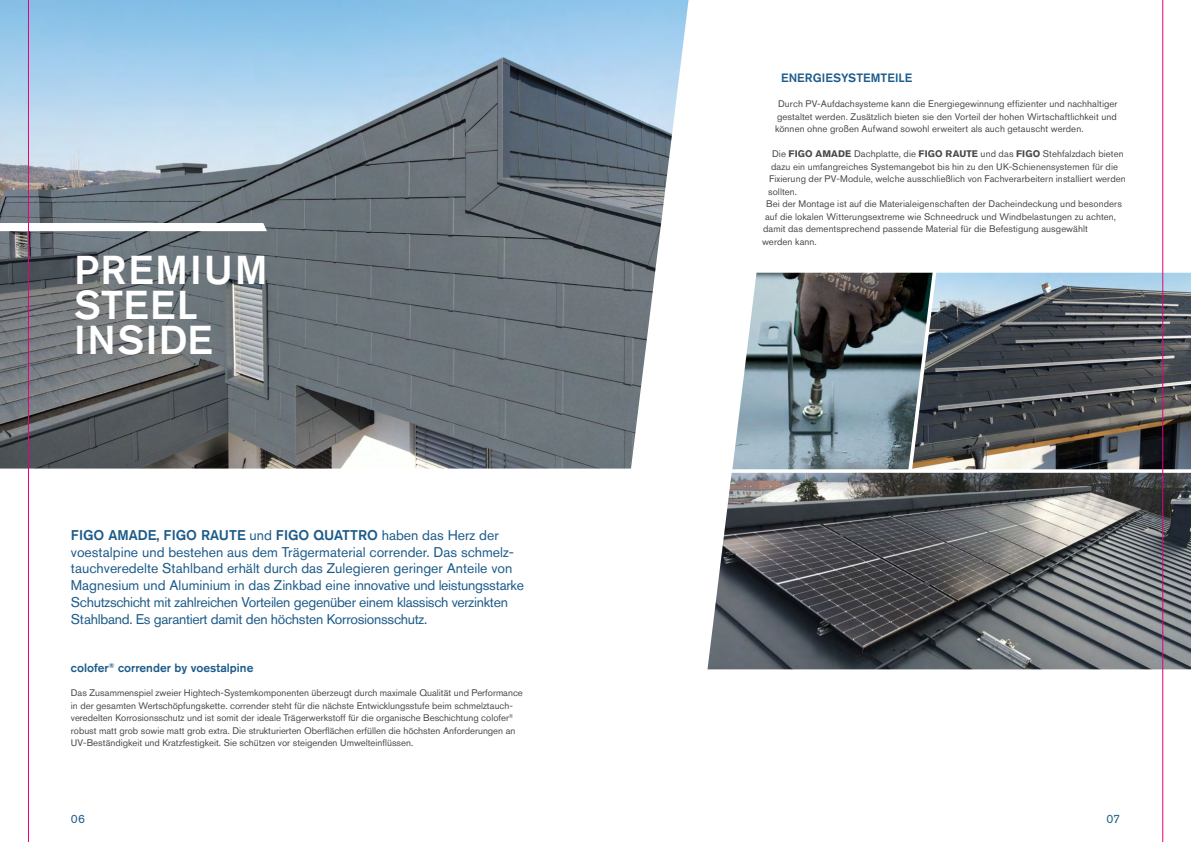
<style>
.page{position:relative;width:1191px;height:842px;background:#fff}
.page>*{position:absolute;margin:0;border:0;box-sizing:border-box;transform-origin:0 0}
.t1{font:500 40px/35px "Akzidenz Grotesk Pro";letter-spacing:.04em;color:#fff}
.t2{font:14px/16.8px "Akzidenz Grotesk Pro";color:#1d5b89}
.t3{font:500 12px "Akzidenz Grotesk Pro";color:#1d5b89}
.t4{font:12px "Akzidenz Grotesk Pro";color:#1d5b89}
.t5{font:9.5px/12.5px "Akzidenz Grotesk Pro";color:#4a4a49;text-align:justify}
.s1{font-weight:500}
.s2{font-weight:700}
</style>
<div class="page">
<img style="left:0;top:0;width:688px;height:469px">
<img style="left:932px;top:273px;width:259px;height:196px">
<img style="left:732px;top:273px;width:200px;height:196px">
<img style="left:707px;top:473px;width:484px;height:196px">
<svg style="left:0;top:223px;width:267px;height:8px"></svg>
<hr style="left:1162px;top:0;width:1px;height:842px;background:#e6007d">
<hr style="left:28px;top:0;width:1px;height:842px;background:#e6007d">
<h1 class="t1" style="left:74px;top:252px;width:195px">PREMIUM<br>STEEL<br>INSIDE</h1>
<p class="t2" style="left:71px;top:527px;width:454px"><span class="s1">FIGO AMADE, FIGO RAUTE</span> und <span class="s1">FIGO QUATTRO</span> haben das Herz der voestalpine und bestehen aus dem Trägermaterial corrender. Das schmelz&shy;tauchveredelte Stahlband erhält durch das Zulegieren geringer Anteile von Magnesium und Aluminium in das Zinkbad eine innovative und leistungsstarke Schutzschicht mit zahlreichen Vorteilen gegenüber einem klassisch verzinkten Stahlband. Es garantiert damit den höchsten Korrosionsschutz.</p>
<p class="t3" style="left:71px;top:661px;width:184px">colofer<sup>®</sup> corrender by voestalpine</p>
<p class="t5" style="left:71px;top:687px;width:453px;text-align:left">Das Zusammenspiel zweier Hightech-Systemkomponenten überzeugt durch maximale Qualität und Performance in der gesamten Wertschöpfungskette. corrender steht für die nächste Entwicklungsstufe beim schmelztauch&shy;veredelten Korrosionsschutz und ist somit der ideale Trägerwerkstoff für die organische Beschichtung colofer<sup>® </sup>robust matt grob sowie matt grob extra. Die strukturierten Oberflächen erfüllen die höchsten Anforderungen an UV-Beständigkeit und Kratzfestigkeit. Sie schützen vor steigenden Umwelteinflüssen.</p>
<p class="t3" style="left:781px;top:71px;width:133px">ENERGIESYSTEMTEILE</p>
<p class="t5" style="left:775px;top:97px;width:344px;text-indent:3px">Durch PV-Aufdachsysteme kann die Energiegewinnung effizienter und nachhaltiger gestaltet werden. Zusätzlich bieten sie den Vorteil der hohen Wirtschaftlichkeit und können ohne großen Aufwand sowohl erweitert als auch getauscht werden.</p>
<p class="t5" style="left:772px;top:148px;width:353px">Die <span class="s2">FIGO AMADE</span> Dachplatte, die <span class="s2">FIGO RAUTE</span> und das <span class="s2">FIGO</span> Stehfalzdach bieten</p>
<p class="t5" style="left:771px;top:160px;width:348px">dazu ein umfangreiches Systemangebot bis hin zu den UK-Schienensystemen für die</p>
<p class="t5" style="left:769px;top:173px;width:358px">Fixierung der PV-Module, welche ausschließlich von Fachverarbeitern installiert werden</p>
<p class="t5" style="left:768px;top:185px;width:31px">sollten.</p>
<p class="t5" style="left:766px;top:198px;width:357px">Bei der Montage ist auf die Materialeigenschaften der Dacheindeckung und besonders</p>
<p class="t5" style="left:765px;top:210px;width:352px">auf die lokalen Witterungsextreme wie Schneedruck und Windbelastungen zu achten,</p>
<p class="t5" style="left:763px;top:223px;width:326px">damit das dementsprechend passende Material für die Befestigung ausgewählt</p>
<p class="t5" style="left:762px;top:235px;width:56px">werden kann.</p>
<p class="t4" style="left:71px;top:812px;width:16px">06</p>
<p class="t4" style="left:1106px;top:812px;width:15px">07</p>
</div>
